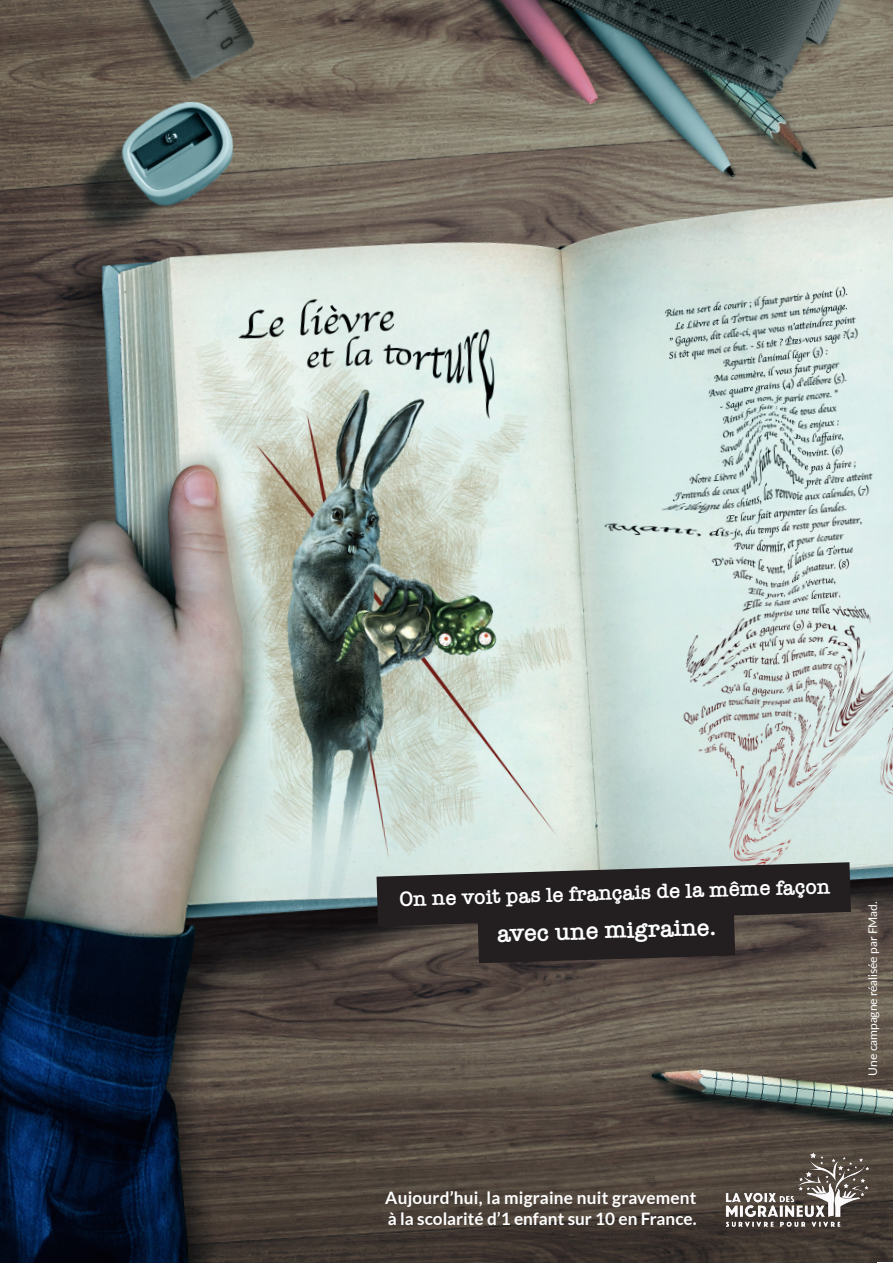
<style>
.page{position:relative;width:893px;height:1263px;background:#fff}
.page>*{position:absolute;margin:0;border:0;box-sizing:border-box;transform-origin:0 0}
.t1{font:600 24.15px "American Typewriter";color:#fff}
.t2{font:600 21px "American Typewriter";color:#fff}
.t3{font:700 17.1px "Lato";color:#fff}
.t4{font:12px "Lato";letter-spacing:-.01em;color:#fff}
</style>
<div class="page">
<img style="left:0;top:0;width:893px;height:1263px">
<img style="left:720px;top:1150px;width:151px;height:80px">
<svg style="left:376px;top:862px;width:475px;height:101px;background:#3b3735"></svg>
<p class="t2" style="left:399px;top:884px;width:432px;rotate:-2deg">On ne voit pas le français de la même façon</p>
<p class="t1" style="left:496px;top:916px;width:221px;rotate:-2deg">avec une migraine.</p>
<p class="t4" style="left:864px;top:1075px;width:175px;rotate:-90deg">Une campagne réalisée par FMad.</p>
<p class="t3" style="left:385px;top:1188px;width:313px">Aujourd’hui, la migraine nuit gravement</p>
<p class="t3" style="left:388px;top:1208px;width:310px">à la scolarité d’1 enfant sur 10 en France.</p>
</div>
